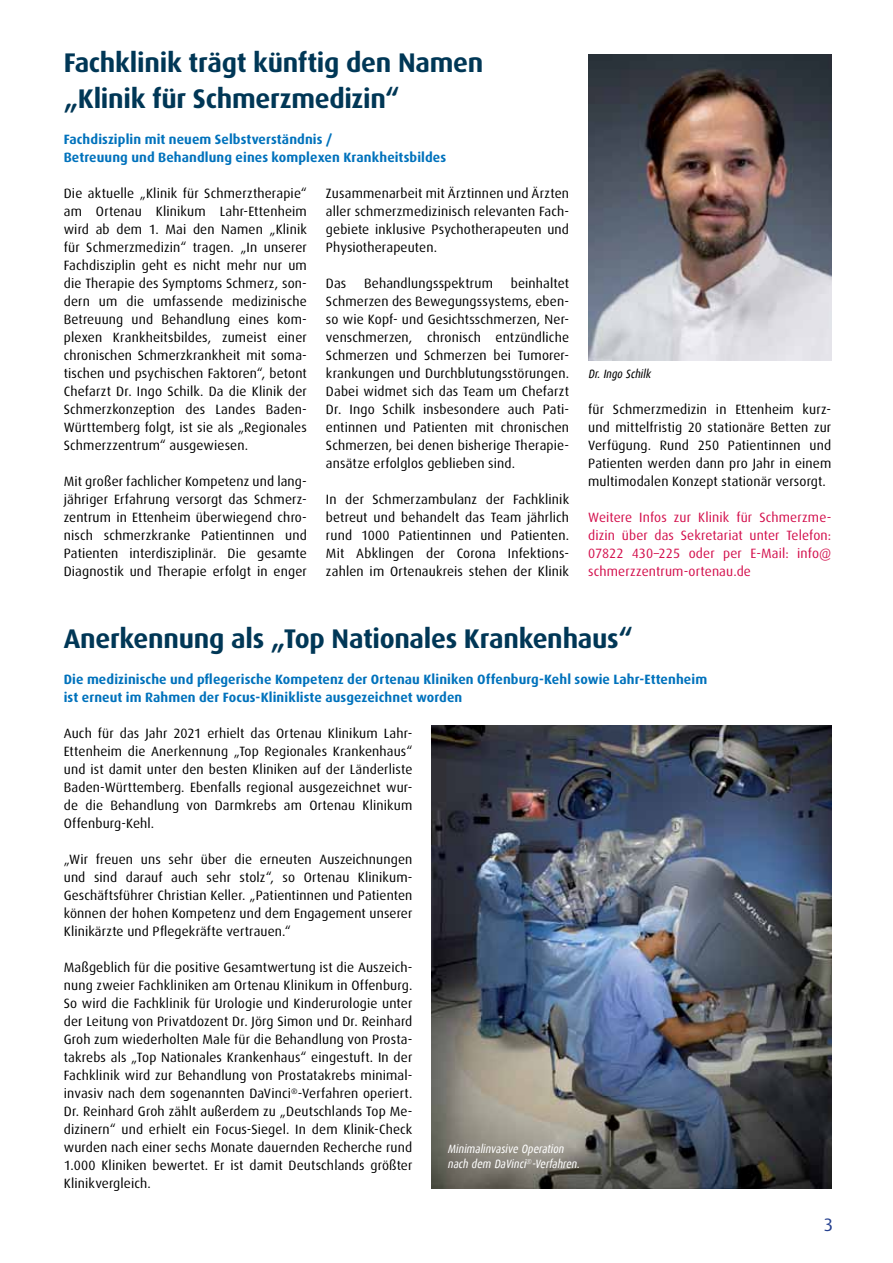
<style>
.page{position:relative;width:893px;height:1263px;background:#fff}
.page>*{position:absolute;margin:0;border:0;box-sizing:border-box;transform-origin:0 0}
.t1{font:700 27px/36px "Dax Pro";letter-spacing:-.01em;color:#003756}
.t2{font:18px "Dax Pro";color:#25408f}
.t3{font:13.5px/18px "Dax Pro";letter-spacing:.01em;color:#000;text-align:justify}
.t4{font:700 13.5px/18px "Dax Pro";letter-spacing:.005em;color:#0072bc}
.t5{font:13.5px/18px "Dax Pro";letter-spacing:.01em;color:#d30f4c;text-align:justify}
.t6{font:italic 12px/15px "Dax Condensed";color:#fff}
.t7{font:italic 12px "Dax Condensed";color:#000}
</style>
<div class="page">
<img style="left:588px;top:54px;width:243px;height:306px">
<img style="left:431px;top:726px;width:400px;height:462px">
<h1 class="t1" style="left:64px;top:44px;width:421px">Fachklinik trägt künftig den Namen „Klinik für Schmerzmedizin“</h1>
<p class="t4" style="left:64px;top:130px;width:384px">Fachdisziplin mit neuem Selbstverständnis /<br>Betreuung und Behandlung eines komplexen Krankheitsbildes</p>
<p class="t3" style="left:64px;top:184px;width:245px">Die aktuelle „Klinik für Schmerztherapie“ am Ortenau Klinikum Lahr-Ettenheim wird ab dem 1. Mai den Namen „Klinik für Schmerzmedizin“ tragen. „In unserer Fachdisziplin geht es nicht mehr nur um die Therapie des Symptoms Schmerz, son&shy;dern um die umfassende medizinische Betreuung und Behandlung eines kom&shy;plexen Krankheitsbildes, zumeist einer chronischen Schmerzkrankheit mit soma&shy;tischen und psychischen Faktoren“, betont Chefarzt Dr. Ingo Schilk. Da die Klinik der Schmerzkonzeption des Landes Baden-Württemberg folgt, ist sie als „Regionales Schmerzzentrum“ ausgewiesen.</p>
<p class="t3" style="left:64px;top:472px;width:245px">Mit großer fachlicher Kompetenz und lang&shy;jähriger Erfahrung versorgt das Schmerz&shy;zentrum in Ettenheim überwiegend chro&shy;nisch schmerzkranke Patientinnen und Patienten interdisziplinär. Die gesamte Diagnostik und Therapie erfolgt in enger</p>
<p class="t3" style="left:326px;top:184px;width:245px">Zusammenarbeit mit Ärztinnen und Ärzten aller schmerzmedizinisch relevanten Fach&shy;gebiete inklusive Psychotherapeuten und Physiotherapeuten.</p>
<p class="t3" style="left:326px;top:274px;width:22px">Das</p>
<p class="t3" style="left:364px;top:274px;width:130px">Behandlungsspektrum</p>
<p class="t3" style="left:326px;top:274px;width:245px;text-indent:185px">beinhaltet Schmerzen des Bewegungssystems, eben&shy;so wie Kopf- und Gesichtsschmerzen, Ner&shy;venschmerzen, chronisch entzündliche Schmerzen und Schmerzen bei Tumorer&shy;krankungen und Durchblutungsstörungen.<br>Dabei widmet sich das Team um Chefarzt Dr. Ingo Schilk insbesondere auch Pati&shy;entinnen und Patienten mit chronischen Schmerzen, bei denen bisherige Therapie&shy;ansätze erfolglos geblieben sind.</p>
<p class="t3" style="left:326px;top:490px;width:245px">In der Schmerzambulanz der Fachklinik betreut und behandelt das Team jährlich rund 1000 Patientinnen und Patienten.<br>Mit Abklingen der Corona Infektions&shy;zahlen im Ortenaukreis stehen der Klinik</p>
<p class="t7" style="left:588px;top:367px;width:66px">Dr. Ingo Schilk</p>
<p class="t3" style="left:588px;top:400px;width:245px">für Schmerzmedizin in Ettenheim kurz&shy;und mittelfristig 20 stationäre Betten zur Verfügung. Rund 250 Patientinnen und Patienten werden dann pro Jahr in einem multimodalen Konzept stationär versorgt.</p>
<p class="t5" style="left:588px;top:508px;width:245px">Weitere Infos zur Klinik für Schmerzme&shy;dizin über das Sekretariat unter Telefon:<br>07822 430–225 oder per E-Mail: info@ schmerzzentrum-ortenau.de</p>
<h1 class="t1" style="left:64px;top:620px;width:570px">Anerkennung als „Top Nationales Krankenhaus“</h1>
<p class="t4" style="left:64px;top:670px;width:645px">Die medizinische und pflegerische Kompetenz der Ortenau Kliniken Offenburg-Kehl sowie Lahr-Ettenheim ist erneut im Rahmen der Focus-Klinikliste ausgezeichnet worden</p>
<p class="t3" style="left:64px;top:724px;width:350px">Auch für das Jahr 2021 erhielt das Ortenau Klinikum Lahr-Ettenheim die Anerkennung „Top Regionales Krankenhaus“ und ist damit unter den besten Kliniken auf der Länderliste Baden-Württemberg. Ebenfalls regional ausgezeichnet wur&shy;de die Behandlung von Darmkrebs am Ortenau Klinikum Offenburg-Kehl.</p>
<p class="t3" style="left:64px;top:850px;width:350px">„Wir freuen uns sehr über die erneuten Auszeichnungen und sind darauf auch sehr stolz“, so Ortenau Klinikum-Geschäftsführer Christian Keller. „Patientinnen und Patienten können der hohen Kompetenz und dem Engagement unserer Klinikärzte und Pflegekräfte vertrauen.“</p>
<p class="t3" style="left:64px;top:958px;width:350px">Maßgeblich für die positive Gesamtwertung ist die Auszeich&shy;nung zweier Fachkliniken am Ortenau Klinikum in Offenburg.<br>So wird die Fachklinik für Urologie und Kinderurologie unter der Leitung von Privatdozent Dr. Jörg Simon und Dr. Reinhard Groh zum wiederholten Male für die Behandlung von Prosta&shy;takrebs als „Top Nationales Krankenhaus“ eingestuft. In der Fachklinik wird zur Behandlung von Prostatakrebs minimal&shy;invasiv nach dem sogenannten DaVinci<sup>®</sup>-Verfahren operiert.<br>Dr. Reinhard Groh zählt außerdem zu „Deutschlands Top Me&shy;dizinern“ und erhielt ein Focus-Siegel. In dem Klinik-Check wurden nach einer sechs Monate dauernden Recherche rund 1.000 Kliniken bewertet. Er ist damit Deutschlands größter Klinikvergleich.</p>
<p class="t6" style="left:448px;top:1141px;width:136px">Minimalinvasive Operation nach dem DaVinci<sup>®</sup>-Verfahren.</p>
<h2 class="t2" style="left:824px;top:1213px;width:11px">3</h2>
</div>
